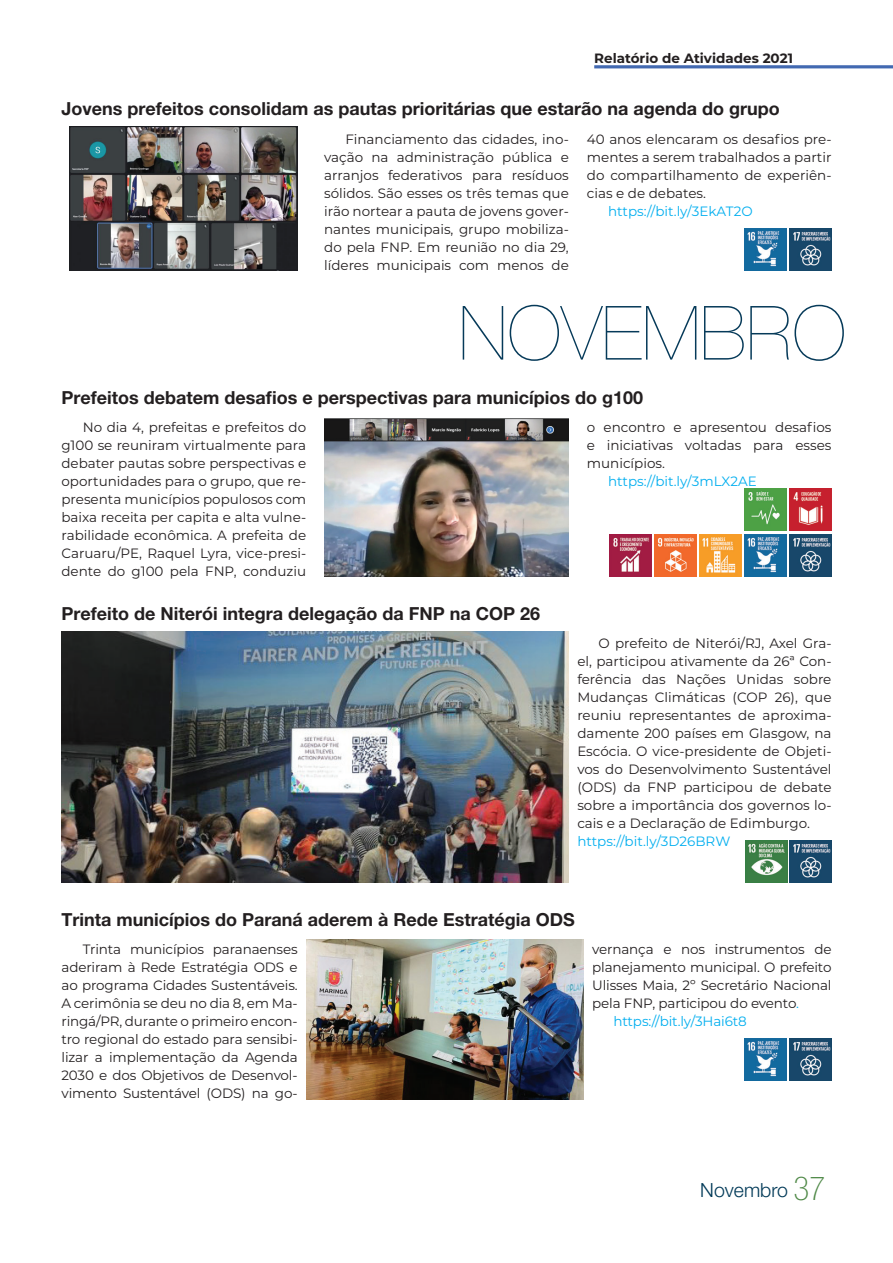
<style>
.page{position:relative;width:893px;height:1263px;background:#fff}
.page>*{position:absolute;margin:0;border:0;box-sizing:border-box;transform-origin:0 0}
.t1{font:200 75px "Helvetica Neue LT Pro";color:#063a59}
.t2{font:100 condensed 33px "Helvetica Neue LT Std";color:#4f8947}
.t3{font:300 19.5px "Helvetica Neue LT Pro";color:#023a58}
.t4{font:700 18px "Helvetica Neue LT Pro";color:#231f20}
.t5{font:13.5px/18px "Montserrat";color:#231f20;text-align:justify}
.t6{font:13.5px "Montserrat";color:#00aeef}
.t7{font:700 13.5px "Montserrat";color:#231f20}
.s1{color:#00aeef}
</style>
<div class="page">
<hr style="left:594px;top:65px;width:299px;height:3px;background:#4269b1">
<img style="left:745px;top:228px;width:42px;height:42px">
<img style="left:789px;top:228px;width:42px;height:42px">
<img style="left:69px;top:126px;width:228px;height:144px">
<img style="left:324px;top:419px;width:245px;height:157px">
<img style="left:744px;top:489px;width:42px;height:42px">
<img style="left:789px;top:489px;width:42px;height:42px">
<img style="left:699px;top:534px;width:42px;height:42px">
<img style="left:744px;top:534px;width:42px;height:42px">
<img style="left:744px;top:1038px;width:42px;height:42px">
<img style="left:789px;top:534px;width:42px;height:42px">
<img style="left:789px;top:1038px;width:42px;height:42px">
<img style="left:609px;top:534px;width:42px;height:42px">
<img style="left:654px;top:534px;width:42px;height:42px">
<img style="left:746px;top:840px;width:85px;height:42px">
<img style="left:62px;top:632px;width:507px;height:250px">
<img style="left:306px;top:939px;width:278px;height:160px">
<p class="t7" style="left:594px;top:48px;width:200px">Relatório de Atividades 2021</p>
<h3 class="t4" style="left:62px;top:97px;width:720px">Jovens prefeitos consolidam as pautas prioritárias que estarão na agenda do grupo</h3>
<p class="t5" style="left:324px;top:130px;width:246px;text-indent:21px">Financiamento das cidades, ino&shy;vação na administração pública e arranjos federativos para resíduos sólidos. São esses os três temas que irão nortear a pauta de jovens gover&shy;nantes municipais, grupo mobiliza&shy;do pela FNP. Em reunião no dia 29, líderes municipais com menos de</p>
<p class="t5" style="left:587px;top:130px;width:246px">40 anos elencaram os desafios pre&shy;mentes a serem trabalhados a partir do compartilhamento de experiên&shy;cias e de debates.</p>
<p class="t6" style="left:608px;top:202px;width:146px">https://bit.ly/3EkAT2O</p>
<h1 class="t1" style="left:459px;top:290px;width:389px">NOVEMBRO</h1>
<h3 class="t4" style="left:62px;top:387px;width:583px">Prefeitos debatem desafios e perspectivas para municípios do g100</h3>
<p class="t5" style="left:61px;top:418px;width:246px;text-indent:21px">No dia 4, prefeitas e prefeitos do g100 se reuniram virtualmente para debater pautas sobre perspectivas e oportunidades para o grupo, que re&shy;presenta municípios populosos com baixa receita per capita e alta vulne&shy;rabilidade econômica. A prefeita de Caruaru/PE, Raquel Lyra, vice-presi&shy;dente do g100 pela FNP, conduziu</p>
<p class="t5" style="left:587px;top:418px;width:246px">o encontro e apresentou desafios e iniciativas voltadas para esses municípios.</p>
<p class="t6" style="left:608px;top:472px;width:150px">https://bit.ly/3mLX2AE</p>
<h3 class="t4" style="left:62px;top:603px;width:480px">Prefeito de Niterói integra delegação da FNP na COP 26</h3>
<p class="t5" style="left:577px;top:634px;width:256px;text-indent:21px">O prefeito de Niterói/RJ, Axel Gra&shy;el, participou ativamente da 26ª Con&shy;ferência das Nações Unidas sobre Mudanças Climáticas (COP 26), que reuniu representantes de aproxima&shy;damente 200 países em Glasgow, na Escócia. O vice-presidente de Objeti&shy;vos do Desenvolvimento Sustentável (ODS) da FNP participou de debate sobre a importância dos governos lo&shy;cais e a Declaração de Edimburgo.</p>
<p class="t6" style="left:577px;top:832px;width:155px">https://bit.ly/3D26BRW</p>
<h3 class="t4" style="left:62px;top:909px;width:515px">Trinta municípios do Paraná aderem à Rede Estratégia ODS</h3>
<p class="t5" style="left:61px;top:940px;width:238px;text-indent:21px">Trinta municípios paranaenses aderiram à Rede Estratégia ODS e ao programa Cidades Sustentáveis.<br>A cerimônia se deu no dia 8, em Ma&shy;ringá/PR, durante o primeiro encon&shy;tro regional do estado para sensibi&shy;lizar a implementação da Agenda 2030 e dos Objetivos de Desenvol&shy;vimento Sustentável (ODS) na go-</p>
<p class="t5" style="left:592px;top:940px;width:241px">vernança e nos instrumentos de</p>
<p class="t5" style="left:592px;top:958px;width:241px">planejamento municipal. O prefeito</p>
<p class="t5" style="left:592px;top:976px;width:241px">Ulisses Maia, 2º Secretário Nacional</p>
<p class="t5" style="left:592px;top:994px;width:208px">pela FNP, participou do evento<span class="s1">.</span></p>
<p class="t6" style="left:613px;top:1012px;width:135px">https://bit.ly/3Hai6t8</p>
<h2 class="t2" style="left:793px;top:1170px;width:33px">37</h2>
<h3 class="t3" style="left:700px;top:1178px;width:89px">Novembro</h3>
</div>
